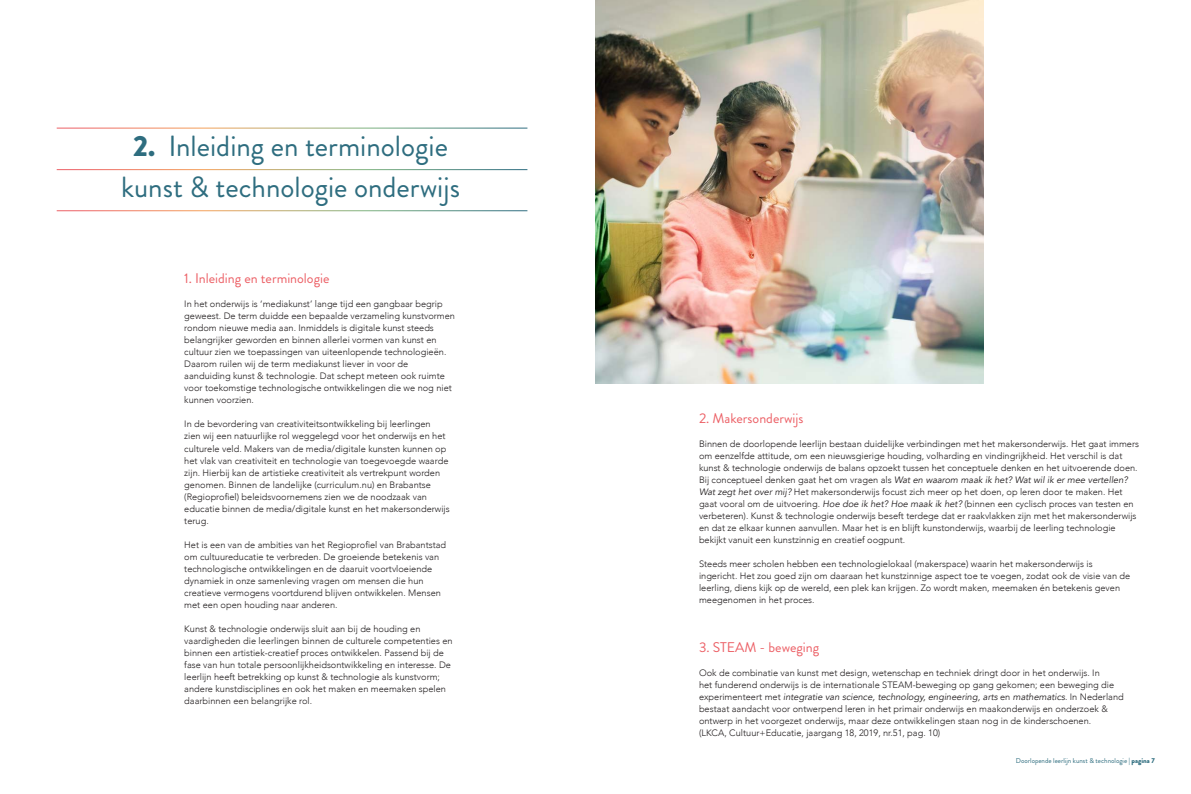
<style>
.page{position:relative;width:1191px;height:794px;background:#fff}
.page>*{position:absolute;margin:0;border:0;box-sizing:border-box;transform-origin:0 0}
.t1{font:29.1px/41px "Brandon Grotesque";color:#2e6d7f;text-align:center}
.t2{font:14px "Brandon Grotesque";color:#ec5f65}
.t3{font:300 9.2px/12px "Avenir";color:#231f20}
.t4{font:7px "Brandon Grotesque";color:#2e6d7f}
.s1{font-weight:900}
.s2{font-weight:400;font-style:italic}
</style>
<div class="page">
<img style="left:595px;top:0;width:388px;height:383px">
<h1 class="t1" style="left:121px;top:126px;width:340px"><span class="s1">2.</span> Inleiding en terminologie kunst &amp; technologie onderwijs</h1>
<h2 class="t2" style="left:184px;top:269px;width:147px">1. Inleiding en terminologie</h2>
<p class="t3" style="left:184px;top:298px;width:272px">In het onderwijs is ‘mediakunst’ lange tijd een gangbaar begrip geweest. De term duidde een bepaalde verzameling kunstvormen rondom nieuwe media aan. Inmiddels is digitale kunst steeds belangrijker geworden en binnen allerlei vormen van kunst en cultuur zien we toepassingen van uiteenlopende technologieën.<br>Daarom ruilen wij de term mediakunst liever in voor de aanduiding kunst &amp; technologie. Dat schept meteen ook ruimte voor toekomstige technologische ontwikkelingen die we nog niet kunnen voorzien.</p>
<p class="t3" style="left:184px;top:418px;width:267px">In de bevordering van creativiteitsontwikkeling bij leerlingen<br>zien wij een natuurlijke rol weggelegd voor het onderwijs en het culturele veld. Makers van de media/digitale kunsten kunnen op het vlak van creativiteit en technologie van toegevoegde waarde zijn. Hierbij kan de artistieke creativiteit als vertrekpunt worden genomen. Binnen de landelijke (curriculum.nu) en Brabantse (Regioprofiel) beleidsvoornemens zien we de noodzaak van educatie binnen de media/digitale kunst en het makersonderwijs terug.</p>
<p class="t3" style="left:184px;top:538px;width:263px">Het is een van de ambities van het Regioprofiel van Brabantstad om cultuureducatie te verbreden. De groeiende betekenis van technologische ontwikkelingen en de daaruit voortvloeiende dynamiek in onze samenleving vragen om mensen die hun creatieve vermogens voortdurend blijven ontwikkelen. Mensen met een open houding naar anderen.</p>
<p class="t3" style="left:184px;top:622px;width:270px">Kunst &amp; technologie onderwijs sluit aan bij de houding en vaardigheden die leerlingen binnen de culturele competenties en binnen een artistiek-creatief proces ontwikkelen. Passend bij de fase van hun totale persoonlijkheidsontwikkeling en interesse. De leerlijn heeft betrekking op kunst &amp; technologie als kunstvorm; andere kunstdisciplines en ook het maken en meemaken spelen daarbinnen een belangrijke rol.</p>
<h2 class="t2" style="left:699px;top:409px;width:106px">2. Makersonderwijs</h2>
<p class="t3" style="left:699px;top:438px;width:441px">Binnen de doorlopende leerlijn bestaan duidelijke verbindingen met het makersonderwijs. Het gaat immers om eenzelfde attitude, om een nieuwsgierige houding, volharding en vindingrijkheid. Het verschil is dat kunst &amp; technologie onderwijs de balans opzoekt tussen het conceptuele denken en het uitvoerende doen.<br>Bij conceptueel denken gaat het om vragen als <span class="s2">Wat en waarom maak ik het? Wat wil ik er mee vertellen?<br>Wat zegt het over mij?</span> Het makersonderwijs focust zich meer op het doen, op leren door te maken. Het gaat vooral om de uitvoering. <span class="s2">Hoe doe ik het? Hoe maak ik het?</span> (binnen een cyclisch proces van testen en verbeteren). Kunst &amp; technologie onderwijs beseft terdege dat er raakvlakken zijn met het makersonderwijs en dat ze elkaar kunnen aanvullen. Maar het is en blijft kunstonderwijs, waarbij de leerling technologie bekijkt vanuit een kunstzinnig en creatief oogpunt.</p>
<p class="t3" style="left:699px;top:558px;width:433px">Steeds meer scholen hebben een technologielokaal (makerspace) waarin het makersonderwijs is ingericht. Het zou goed zijn om daaraan het kunstzinnige aspect toe te voegen, zodat ook de visie van de leerling, diens kijk op de wereld, een plek kan krijgen. Zo wordt maken, meemaken én betekenis geven meegenomen in het proces.</p>
<h2 class="t2" style="left:699px;top:637px;width:122px">3. STEAM - beweging</h2>
<p class="t3" style="left:699px;top:666px;width:426px">Ook de combinatie van kunst met design, wetenschap en techniek dringt door in het onderwijs. In<br>het funderend onderwijs is de internationale STEAM-beweging op gang gekomen; een beweging die experimenteert met <span class="s2">integratie van science, technology, engineering, arts</span> en <span class="s2">mathematics</span>. In Nederland bestaat aandacht voor ontwerpend leren in het primair onderwijs en maakonderwijs en onderzoek &amp; ontwerp in het voorgezet onderwijs, maar deze ontwikkelingen staan nog in de kinderschoenen.<br>(LKCA, Cultuur+Educatie, jaargang 18, 2019, nr.51, pag. 10)</p>
<p class="t4" style="left:1016px;top:755px;width:140px">Doorlopende leerlijn kunst &amp; technologie <span class="s1">| pagina 7</span></p>
</div>
